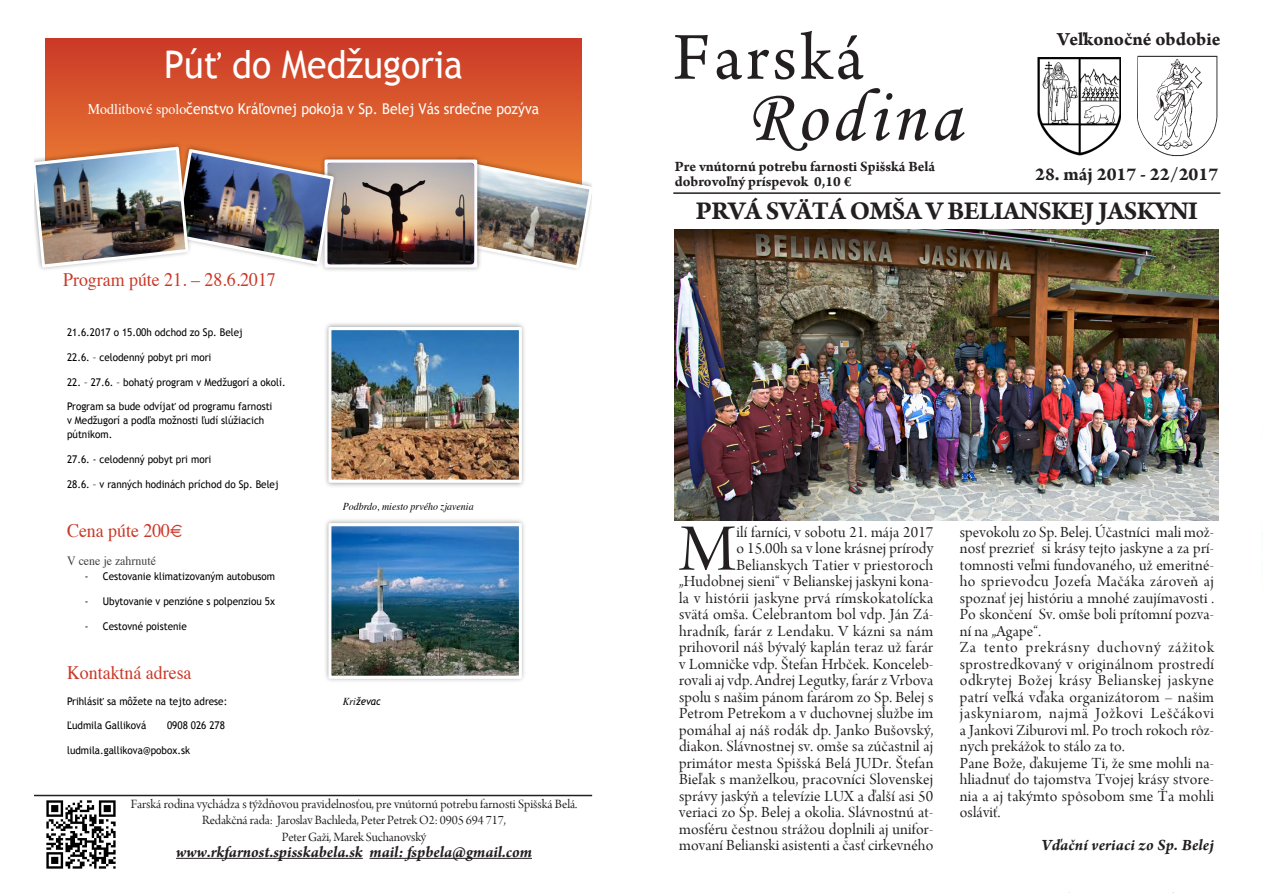
<style>
.page{position:relative;width:1263px;height:893px;background:#fff}
.page>*{position:absolute;margin:0;border:0;box-sizing:border-box;transform-origin:0 0}
.Zakladny{font:75px "NK Monotype Corsiva";letter-spacing:.06em;color:#231f20}
.Zakladny-2{font:70.5px "Arno Pro";letter-spacing:.05em;color:#231f20}
.Zakladny-3{font:70.35px "Arno Pro Display";color:#231f20}
.t1{font:38.1px "Trebuchet MS";color:#fff;scale:.94 1}
.Zakladny-4{font:700 27px "Arno Pro";letter-spacing:-.02em;color:#231f20}
.t2{font:700 19.5px "Arno Pro";color:#231f20}
.t3{font:19.05px "Times";color:#ca3827;scale:.94 1}
.Zakladny-5{font:16.5px/16.5px "Arno Pro Display";letter-spacing:.015em;color:#231f20;text-align:justify}
.Zakladny-6{font:italic 700 16.5px "Arno Pro";color:#231f20}
.t4{font:700 15px "Arno Pro";color:#231f20}
.t5{font:14.85px "Trebuchet MS";color:#fff;scale:.94 1}
.t6{font:13.5px "Arno Pro Display";color:#231f20}
.t7{font:12.75px "Times";color:#404040;scale:.94 1}
.t8{font:10.65px/13.8px "Trebuchet MS";color:#000;scale:.94 1}
.t9{font:italic 10.65px "Times";color:#000;scale:.94 1}
.t10{font:italic 10.65px "Trebuchet MS";color:#000;scale:.94 1}
.s1{font-family:"Times"}
</style>
<div class="page">
<img style="left:1037px;top:58px;width:84px;height:98px">
<img style="left:1137px;top:55px;width:81px;height:102px">
<hr style="left:176px;top:858px;width:187px;height:1px;background:#231f20">
<hr style="left:369px;top:858px;width:163px;height:1px;background:#231f20">
<hr style="left:673px;top:192px;width:547px;height:2px;background:#231f20">
<hr style="left:34px;top:795px;width:558px;height:1px;background:#231f20">
<img style="left:46px;top:800px;width:70px;height:69px">
<img style="left:325px;top:323px;width:199px;height:164px">
<img style="left:332px;top:331px;width:186px;height:148px">
<div style="left:328px;top:327px;width:194px;height:156px;border:3px solid #fff"></div>
<img style="left:325px;top:520px;width:199px;height:161px">
<img style="left:332px;top:527px;width:186px;height:148px">
<div style="left:328px;top:523px;width:194px;height:156px;border:3px solid #fff"></div>
<svg style="left:46px;top:38px;width:535px;height:116px;background:#d7532b"></svg>
<img style="left:482px;top:154px;width:100px;height:5px">
<img style="left:482px;top:159px;width:110px;height:111px">
<img style="left:340px;top:154px;width:142px;height:117px">
<img style="left:340px;top:164px;width:133px;height:100px">
<div style="left:324px;top:160px;width:153px;height:108px;border:3px solid #fff"></div>
<img style="left:194px;top:143px;width:146px;height:128px">
<img style="left:45px;top:141px;width:149px;height:4px">
<img style="left:34px;top:145px;width:302px;height:125px">
<img style="left:675px;top:230px;width:543px;height:291px">
<p class="t1" style="left:164px;top:42px;width:319px">Púť do Medžugoria</p>
<p class="t5" style="left:88px;top:100px;width:481px"><span class="s1">Modlitbové spolo</span>čenstvo Kráľovnej pokoja v Sp. Belej Vás srdečne pozýva</p>
<p class="t3" style="left:63px;top:262px;width:228px">Program púte 21. – 28.6.2017</p>
<p class="t8" style="left:67px;top:325px;width:188px">21.6.2017 o 15.00h odchod zo Sp. Belej</p>
<p class="t8" style="left:67px;top:351px;width:155px">22.6. – celodenný pobyt pri mori</p>
<p class="t8" style="left:67px;top:375px;width:234px">22. – 27.6. – bohatý program v Medžugorí a okolí.</p>
<p class="t8" style="left:67px;top:400px;width:220px">Program sa bude odvíjať od programu farnosti v Medžugorí a podľa možnosti ľudí slúžiacich pútnikom.</p>
<p class="t8" style="left:67px;top:453px;width:155px">27.6. - celodenný pobyt pri mori</p>
<p class="t8" style="left:67px;top:477px;width:227px">28.6. – v ranných hodinách príchod do Sp. Belej</p>
<p class="t3" style="left:67px;top:513px;width:125px">Cena púte 200€</p>
<p class="t7" style="left:67px;top:549px;width:96px">V cene je zahrnuté</p>
<p class="t8" style="left:85px;top:569px;width:204px">- Cestovanie klimatizovaným autobusom</p>
<p class="t8" style="left:85px;top:595px;width:204px">- Ubytovanie v penzióne s polpenziou 5x</p>
<p class="t8" style="left:85px;top:619px;width:110px">- Cestovné poistenie</p>
<p class="t3" style="left:67px;top:655px;width:134px">Kontaktná adresa</p>
<p class="t8" style="left:67px;top:694px;width:172px">Prihlásiť sa môžete na tejto adrese:</p>
<p class="t8" style="left:67px;top:719px;width:86px">Ľudmila Galliková</p>
<p class="t8" style="left:167px;top:719px;width:63px">0908 026 278</p>
<p class="t8" style="left:67px;top:743px;width:132px">ludmila.gallikova@pobox.sk</p>
<p class="t9" style="left:343px;top:497px;width:141px">Podbrdo, miesto prvého zjavenia</p>
<p class="t10" style="left:343px;top:695px;width:42px"><span class="s1">Kri</span>ževac</p>
<p class="t6" style="left:131px;top:796px;width:448px">Farská rodina vychádza s týždňovou pravidelnosťou, pre vnútornú potrebu farnosti Spišská Belá.</p>
<p class="t6" style="left:202px;top:813px;width:305px">Redakčná rada: Jaroslav Bachleda, Peter Petrek O2: 0905 694 717,</p>
<p class="t6" style="left:282px;top:829px;width:146px">Peter Gaži, Marek Suchanovský</p>
<p class="Zakladny-6" style="left:176px;top:842px;width:357px">www.rkfarnost.spisskabela.sk mail: fspbela@gmail.com</p>
<p class="Zakladny-2" style="left:673px;top:17px;width:193px">Farská</p>
<p class="Zakladny" style="left:746px;top:71px;width:216px">Rodina</p>
<p class="t4" style="left:675px;top:158px;width:262px">Pre vnútornú potrebu farnosti Spišská Belá</p>
<p class="t4" style="left:675px;top:173px;width:178px">dobrovoľný príspevok 0,10 €</p>
<p class="t2" style="left:1057px;top:28px;width:165px">Veľkonočné obdobie</p>
<p class="t2" style="left:1035px;top:163px;width:185px">28. máj 2017 - 22/2017</p>
<p class="Zakladny-4" style="left:696px;top:195px;width:504px">PRVÁ SVÄTÁ OMŠA V BELIANSKEJ JASKYNI</p>
<p class="Zakladny-5" style="left:679px;top:524px;width:256px;text-align:right">ilí farníci, v sobotu 21. mája 2017<br>o 15.00h sa v lone krásnej prírody Belianskych Tatier v priestoroch „Hudobnej sieni“ v Belianskej jaskyni kona&shy;la v histórii jaskyne prvá rímskokatolícka svätá omša. Celebrantom bol vdp. Ján Zá&shy;hradník, farár z Lendaku. V kázni sa nám prihovoril náš bývalý kaplán teraz už farár v Lomničke vdp. Štefan Hrbček. Konceleb&shy;rovali aj vdp. Andrej Legutky, farár z Vrbova spolu s našim pánom farárom zo Sp. Belej s Petrom Petrekom a v duchovnej službe im pomáhal aj náš rodák dp. Janko Bušovský, diakon. Slávnostnej sv. omše sa zúčastnil aj primátor mesta Spišská Belá JUDr. Štefan Bieľak s manželkou, pracovníci Slovenskej správy jaskýň a televízie LUX a ďalší asi 50 veriaci zo Sp. Belej a okolia. Slávnostnú at&shy;mosféru čestnou strážou doplnili aj unifor&shy;movaní Belianski asistenti a časť cirkevného</p>
<p class="Zakladny-5" style="left:960px;top:524px;width:256px">spevokolu zo Sp. Belej. Účastníci mali mož&shy;nosť prezrieť si krásy tejto jaskyne a za prí&shy;tomnosti veľmi fundovaného, už emeritné&shy;ho sprievodcu Jozefa Mačáka zároveň aj spoznať jej históriu a mnohé zaujímavosti .<br>Po skončení Sv. omše boli prítomní pozva&shy;ní na „Agape“.</p>
<p class="Zakladny-3" style="left:679px;top:510px;width:58px">M</p>
<p class="Zakladny-5" style="left:960px;top:640px;width:256px">Za tento prekrásny duchovný zážitok sprostredkovaný v originálnom prostredí odkrytej Božej krásy Belianskej jaskyne patrí veľká vďaka organizátorom – našim jaskyniarom, najmä Jožkovi Leščákovi a Jankovi Ziburovi ml. Po troch rokoch rôz&shy;nych prekážok to stálo za to.</p>
<p class="Zakladny-5" style="left:960px;top:755px;width:256px">Pane Bože, ďakujeme Ti, že sme mohli na&shy;hliadnuť do tajomstva Tvojej krásy stvore&shy;nia a aj takýmto spôsobom sme Ťa mohli osláviť.</p>
<p class="Zakladny-6" style="left:1042px;top:835px;width:174px">Vďační veriaci zo Sp. Belej</p>
</div>
